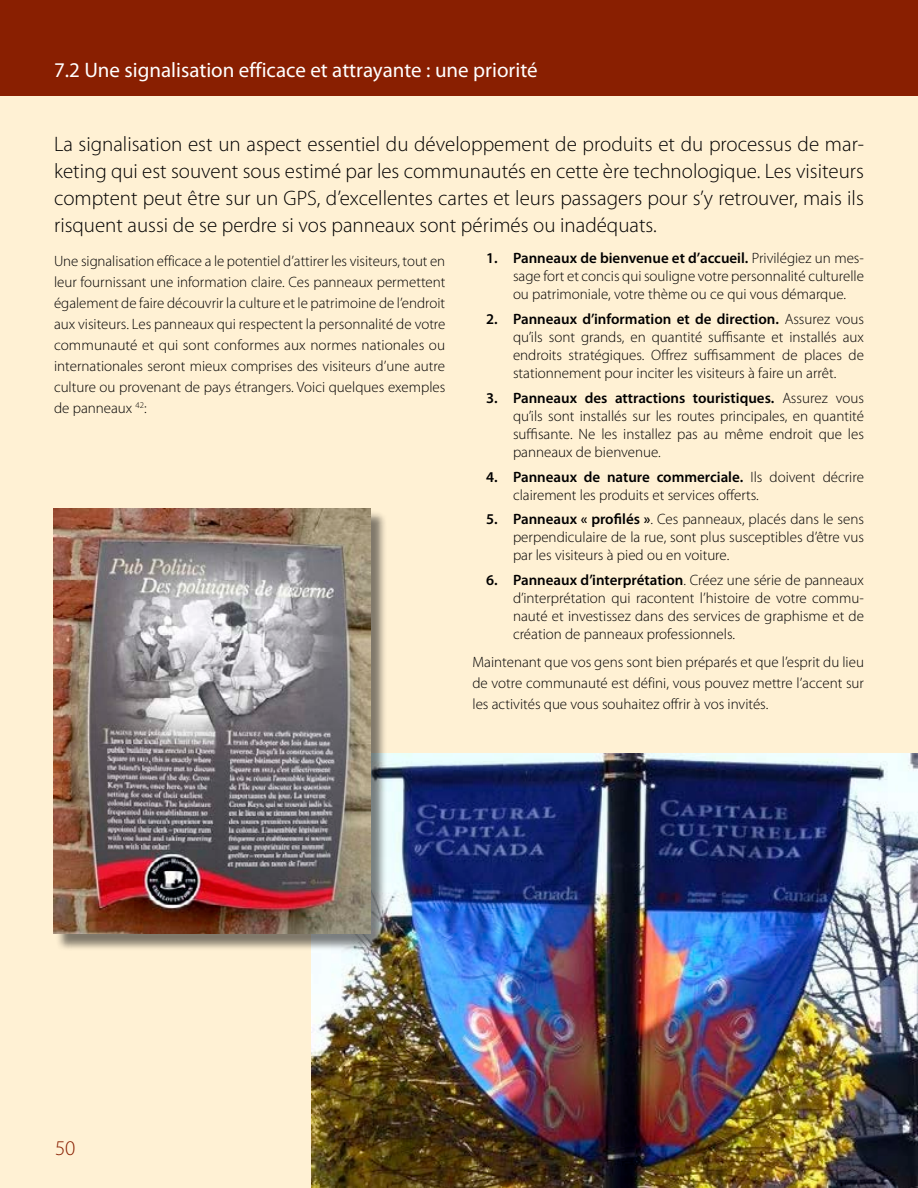
<style>
.page{position:relative;width:918px;height:1188px;background:#fff}
.page>*{position:absolute;margin:0;border:0;box-sizing:border-box;transform-origin:0 0}
.Subhead{font:300 21px/27px "Myriad Pro";color:#000;text-align:justify}
.Header_2_-_white{font:21px "Myriad Pro";color:#fff}
.t1{font:300 21px "Myriad Pro";color:#891f01}
.Body{font:300 15px/18px "Myriad Pro";color:#000;text-align:justify}
.s1{font-weight:600}
</style>
<div class="page">
<div style="left:0;top:0;width:918px;height:96px;background:#891f01"></div>
<div style="left:0;top:96px;width:918px;height:1092px;background:#fff1d4"></div>
<img style="left:311px;top:754px;width:607px;height:434px">
<div style="left:55px;top:510px;width:332px;height:441px;background:#000;opacity:.5"></div>
<img style="left:53px;top:508px;width:317px;height:426px">
<p class="Header_2_-_white" style="left:54px;top:57px;width:485px">7.2 Une signalisation efficace et attrayante : une priorité</p>
<p class="Subhead" style="left:54px;top:130px;width:811px">La signalisation est un aspect essentiel du développement de produits et du processus de mar&shy;keting qui est souvent sous estimé par les communautés en cette ère technologique. Les visiteurs comptent peut être sur un GPS, d’excellentes cartes et leurs passagers pour s’y retrouver, mais ils risquent aussi de se perdre si vos panneaux sont périmés ou inadéquats.</p>
<p class="Body" style="left:54px;top:251px;width:393px;line-height:21px">Une signalisation efficace a le potentiel d’attirer les visiteurs, tout en leur fournissant une information claire. Ces panneaux permettent également de faire découvrir la culture et le patrimoine de l’endroit aux visiteurs. Les panneaux qui respectent la personnalité de votre communauté et qui sont conformes aux normes nationales ou internationales seront mieux comprises des visiteurs d’une autre culture ou provenant de pays étrangers. Voici quelques exemples de panneaux <sup>42</sup>:</p>
<p class="Body" style="left:513px;top:249px;width:352px;text-indent:-27px"><span class="s1">1. Panneaux de bienvenue et d’accueil.</span> Privilégiez un mes&shy;sage fort et concis qui souligne votre personnalité culturelle ou patrimoniale, votre thème ou ce qui vous démarque.</p>
<p class="Body" style="left:513px;top:310px;width:353px;text-indent:-27px"><span class="s1">2. Panneaux d’information et de direction.</span> Assurez vous qu’ils sont grands, en quantité suffisante et installés aux endroits stratégiques. Offrez suffisamment de places de stationnement pour inciter les visiteurs à faire un arrêt.</p>
<p class="Body" style="left:513px;top:389px;width:353px;text-indent:-27px"><span class="s1">3. Panneaux des attractions touristiques.</span> Assurez vous qu’ils sont installés sur les routes principales, en quantité suffisante. Ne les installez pas au même endroit que les panneaux de bienvenue.</p>
<p class="Body" style="left:513px;top:467px;width:352px;text-indent:-27px"><span class="s1">4. Panneaux de nature commerciale.</span> Ils doivent décrire clairement les produits et services offerts.</p>
<p class="Body" style="left:513px;top:510px;width:352px;text-indent:-27px"><span class="s1">5. Panneaux « profilés »</span>. Ces panneaux, placés dans le sens perpendiculaire de la rue, sont plus susceptibles d’être vus par les visiteurs à pied ou en voiture.</p>
<p class="Body" style="left:513px;top:571px;width:352px;text-indent:-27px"><span class="s1">6. Panneaux d’interprétation</span>. Créez une série de panneaux d’interprétation qui racontent l’histoire de votre commu&shy;nauté et investissez dans des services de graphisme et de création de panneaux professionnels.</p>
<p class="Body" style="left:472px;top:651px;width:393px;line-height:21px">Maintenant que vos gens sont bien préparés et que l’esprit du lieu de votre communauté est défini, vous pouvez mettre l’accent sur les activités que vous souhaitez offrir à vos invités.</p>
<h1 class="t1" style="left:55px;top:1135px;width:22px">50</h1>
</div>
